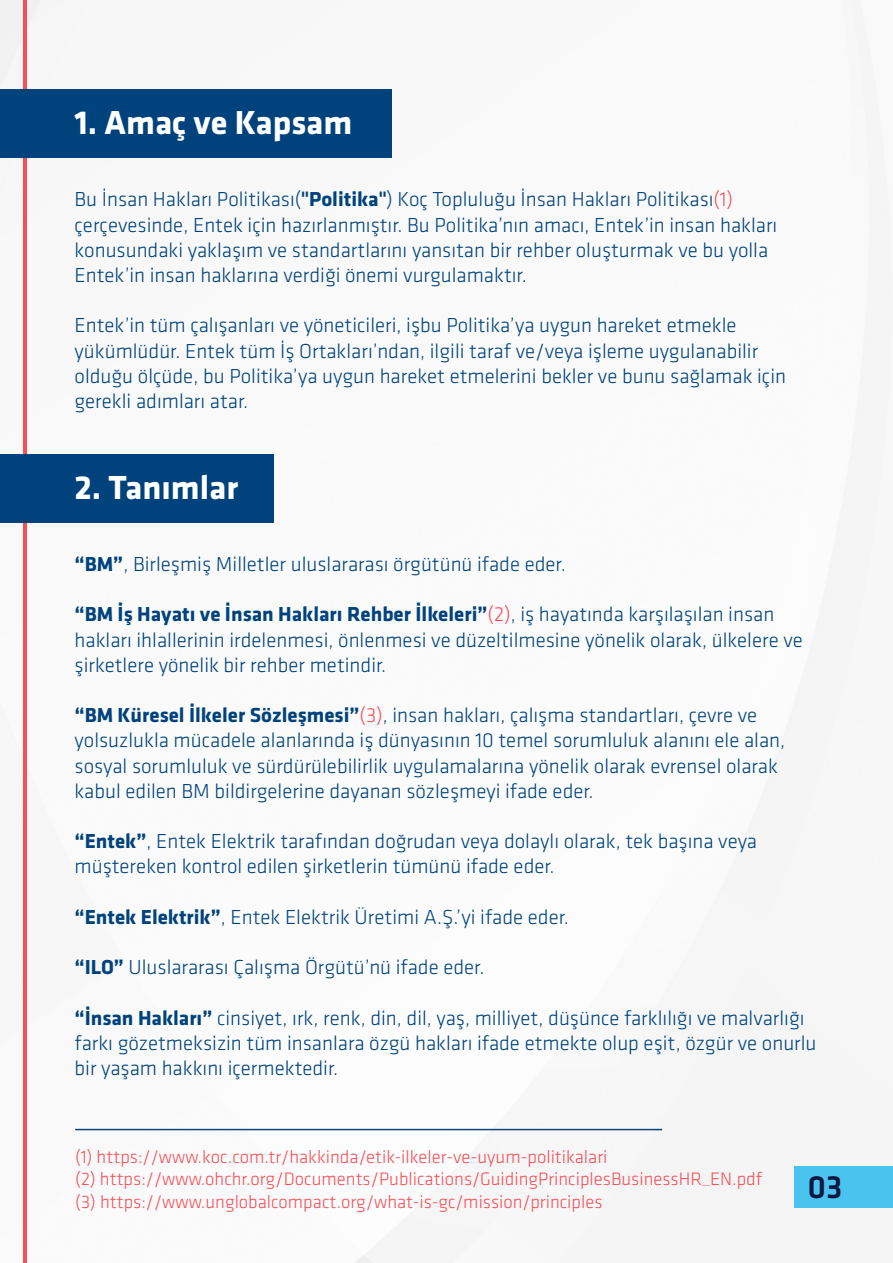
<style>
.page{position:relative;width:893px;height:1263px;background:#fff}
.page>*{position:absolute;margin:0;border:0;box-sizing:border-box;transform-origin:0 0}
.t1{font:700 34.5px "Klavika";color:#fff}
.t2{font:500 33.3px "Klavika";color:#0b1742}
.t3{font:300 21px/25.2px "Klavika";color:#00437c}
.t4{font:300 18.75px/22.5px "Klavika";color:#f55058}
.s1{font-weight:700}
.s2{color:#f55058}
</style>
<div class="page">
<img style="left:0;top:0;width:891px;height:1263px">
<hr style="left:24px;top:0;width:3px;height:1263px;background:#f55058">
<div style="left:794px;top:1166px;width:99px;height:42px;background:#48c4ef"></div>
<hr style="left:75px;top:1129px;width:587px;height:1px;background:#00437c">
<div style="left:0;top:90px;width:392px;height:68px;background:#00437c"></div>
<div style="left:0;top:454px;width:273px;height:69px;background:#00437c"></div>
<h1 class="t1" style="left:74px;top:104px;width:279px">1. Amaç ve Kapsam</h1>
<p class="t3" style="left:75px;top:187px;width:704px">Bu İnsan Hakları Politikası(<span class="s1">"Politika"</span>) Koç Topluluğu İnsan Hakları Politikası<span class="s2">(1) </span>çerçevesinde, Entek için hazırlanmıştır. Bu Politika’nın amacı, Entek’in insan hakları konusundaki yaklaşım ve standartlarını yansıtan bir rehber oluşturmak ve bu yolla Entek’in insan haklarına verdiği önemi vurgulamaktır.</p>
<p class="t3" style="left:75px;top:313px;width:713px">Entek’in tüm çalışanları ve yöneticileri, işbu Politika’ya uygun hareket etmekle yükümlüdür. Entek tüm İş Ortakları’ndan, ilgili taraf ve/veya işleme uygulanabilir olduğu ölçüde, bu Politika’ya uygun hareket etmelerini bekler ve bunu sağlamak için gerekli adımları atar.</p>
<h1 class="t1" style="left:74px;top:468px;width:165px">2. Tanımlar</h1>
<p class="t3" style="left:75px;top:552px;width:493px"><span class="s1">“BM”</span>, Birleşmiş Milletler uluslararası örgütünü ifade eder.</p>
<p class="t3" style="left:75px;top:602px;width:730px"><span class="s1">“BM İş Hayatı ve İnsan Hakları Rehber İlkeleri”</span><span class="s2">(2)</span>, iş hayatında karşılaşılan insan hakları ihlallerinin irdelenmesi, önlenmesi ve düzeltilmesine yönelik olarak, ülkelere ve şirketlere yönelik bir rehber metindir.</p>
<p class="t3" style="left:75px;top:703px;width:712px"><span class="s1">“BM Küresel İlkeler Sözleşmesi”</span><span class="s2">(3)</span>, insan hakları, çalışma standartları, çevre ve yolsuzlukla mücadele alanlarında iş dünyasının 10 temel sorumluluk alanını ele alan, sosyal sorumluluk ve sürdürülebilirlik uygulamalarına yönelik olarak evrensel olarak kabul edilen BM bildirgelerine dayanan sözleşmeyi ifade eder.</p>
<p class="t3" style="left:75px;top:829px;width:684px"><span class="s1">“Entek”</span>, Entek Elektrik tarafından doğrudan veya dolaylı olarak, tek başına veya müştereken kontrol edilen şirketlerin tümünü ifade eder.</p>
<p class="t3" style="left:75px;top:905px;width:496px"><span class="s1">“Entek Elektrik”</span>, Entek Elektrik Üretimi A.Ş.’yi ifade eder.</p>
<p class="t3" style="left:75px;top:955px;width:411px"><span class="s1">“ILO”</span> Uluslararası Çalışma Örgütü’nü ifade eder.</p>
<p class="t3" style="left:75px;top:1005px;width:743px"><span class="s1">“İnsan Hakları”</span> cinsiyet, ırk, renk, din, dil, yaş, milliyet, düşünce farklılığı ve malvarlığı farkı gözetmeksizin tüm insanlara özgü hakları ifade etmekte olup eşit, özgür ve onurlu bir yaşam hakkını içermektedir.</p>
<p class="t4" style="left:75px;top:1145px;width:689px">(1) https://www.koc.com.tr/hakkinda/etik-ilkeler-ve-uyum-politikalari<br>(2) https://www.ohchr.org/Documents/Publications/GuidingPrinciplesBusinessHR_EN.pdf (3) https://www.unglobalcompact.org/what-is-gc/mission/principles</p>
<h2 class="t2" style="left:808px;top:1168px;width:37px">03</h2>
</div>
